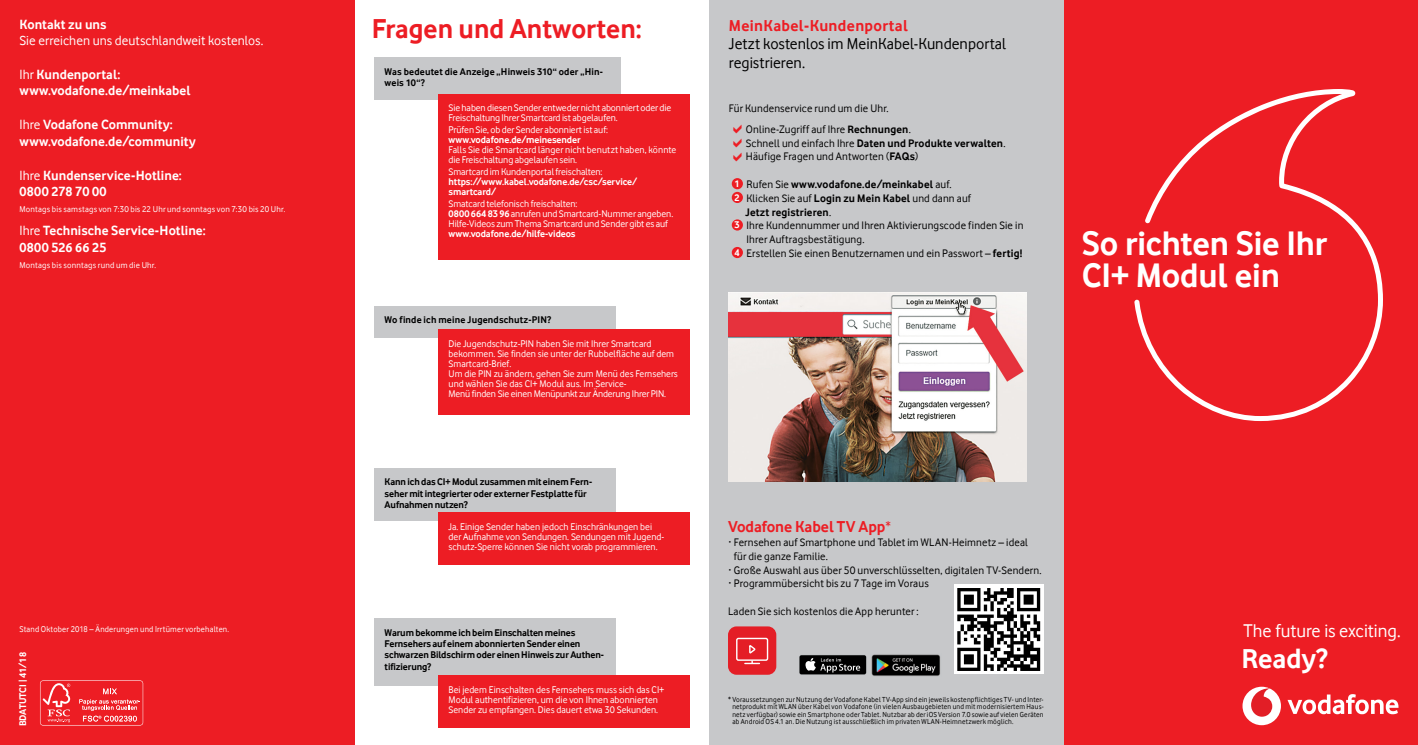
<style>
.page{position:relative;width:1418px;height:745px;background:#fff}
.page>*{position:absolute;margin:0;border:0;box-sizing:border-box;transform-origin:0 0}
.t1{font:700 35px/32.5px "Vodafone Rg";letter-spacing:-.005em;color:#fff}
.t2{font:700 28.75px "Vodafone Rg";letter-spacing:-.005em;color:#fff}
.t3{font:700 28.12px "Vodafone Rg";color:#ed1d24}
.t4{font:19px "Vodafone Rg";color:#fff}
.t5{font:16.25px/18.8px "Vodafone Rg";color:#000}
.t6{font:700 16.25px "Vodafone Rg";letter-spacing:.015em;color:#ed1d24}
.t7{font:700 16.25px "Vodafone Rg";letter-spacing:-.005em;color:#ed1d24}
.t8{font:700 13.75px/16.2px "Vodafone Rg";color:#fff}
.t9{font:13.75px "Vodafone Rg";letter-spacing:.005em;color:#fff}
.t10{font:11.25px/20.9px "Vodafone Rg";letter-spacing:.015em;color:#000}
.t11{font:700 11.25px "Vodafone Rg";letter-spacing:.01em;color:#000}
.t12{font:10px/10px "Vodafone Rg";color:#fff}
.t13{font:700 10px/11.2px "Vodafone Rg";letter-spacing:-.01em;color:#000}
.t14{font:700 10px/10px "Vodafone Rg";letter-spacing:-.01em;color:#fff}
.t15{font:700 10px/11.2px "Vodafone Rg";letter-spacing:.015em;color:#000}
.t16{font:8.75px "Vodafone Rg";letter-spacing:.02em;color:#fff}
.t17{font:7.5px/7.5px "Vodafone Rg";letter-spacing:.025em;color:#000;text-align:justify}
.s1{font-weight:400}
.s2{font-weight:700}
.s3{font-size:10px;color:#fff}
.s4{font-weight:700;font-size:10px;color:#fff}
.s5{font-weight:400;font-size:13.75px}
</style>
<div class="page">
<div style="left:1063px;top:0;width:354px;height:744px;background:#ed1d24"></div>
<div style="left:1242px;top:686px;width:38px;height:38px;background:#fff;border-radius:50%"></div>
<svg style="left:1250px;top:688px;width:22px;height:28px"></svg>
<svg style="left:1287px;top:694px;width:111px;height:19px"></svg>
<div style="left:0;top:0;width:354px;height:744px;background:#ed1d24"></div>
<svg style="left:40px;top:680px;width:103px;height:45px"></svg>
<div style="left:374px;top:58px;width:246px;height:42px;background:#c7c8ca"></div>
<div style="left:438px;top:94px;width:251px;height:165px;background:#ed1d24"></div>
<div style="left:374px;top:306px;width:241px;height:31px;background:#c7c8ca"></div>
<div style="left:438px;top:329px;width:251px;height:85px;background:#ed1d24"></div>
<div style="left:374px;top:467px;width:241px;height:53px;background:#c7c8ca"></div>
<div style="left:438px;top:512px;width:251px;height:53px;background:#ed1d24"></div>
<div style="left:374px;top:618px;width:241px;height:67px;background:#c7c8ca"></div>
<div style="left:438px;top:674px;width:251px;height:53px;background:#ed1d24"></div>
<div style="left:709px;top:0;width:354px;height:744px;background:#c7c8ca"></div>
<img style="left:729px;top:293px;width:297px;height:188px">
<div style="left:799px;top:654px;width:67px;height:20px;background:linear-gradient(to right,#040404,#020202);border-radius:2px"></div>
<svg style="left:805px;top:657px;width:55px;height:15px"></svg>
<img style="left:871px;top:654px;width:69px;height:21px">
<div style="left:728px;top:626px;width:48px;height:48px;background:#e41e26;border-radius:8px"></div>
<svg style="left:749px;top:645px;width:7px;height:8px"></svg>
<div style="left:736px;top:637px;width:32px;height:23px;border:1px solid #fff;border-radius:2px"></div>
<svg style="left:745px;top:660px;width:14px;height:3px"></svg>
<div style="left:731px;top:178px;width:12px;height:11px;background:#ed1d24;border-radius:50%"></div>
<div style="left:731px;top:192px;width:12px;height:11px;background:#ed1d24;border-radius:50%"></div>
<div style="left:731px;top:219px;width:12px;height:11px;background:#ed1d24;border-radius:50%"></div>
<div style="left:731px;top:247px;width:12px;height:11px;background:#ed1d24;border-radius:50%"></div>
<svg style="left:954px;top:584px;width:89px;height:89px"></svg>
<svg style="left:957px;top:587px;width:83px;height:83px;background:#767676"></svg>
<svg style="left:1134px;top:89px;width:248px;height:332px"></svg>
<h3 class="t8" style="left:19px;top:16px;width:89px">Kontakt zu uns</h3>
<h3 class="t9" style="left:19px;top:33px;width:245px">Sie erreichen uns deutschlandweit kostenlos.</h3>
<h3 class="t8" style="left:19px;top:66px;width:173px"><span class="s1">Ihr</span> Kundenportal: www.vodafone.de/meinkabel</h3>
<h3 class="t8" style="left:19px;top:116px;width:178px"><span class="s1">Ihre</span> Vodafone Community: www.vodafone.de/community</h3>
<h3 class="t8" style="left:19px;top:166px;width:164px"><span class="s1">Ihre</span> Kundenservice-Hotline:<br>0800 278 70 00</h3>
<p class="t16" style="left:19px;top:204px;width:267px">Montags bis samstags von 7:30 bis 22 Uhr und sonntags von 7:30 bis 20 Uhr.</p>
<h3 class="t8" style="left:19px;top:222px;width:188px"><span class="s1">Ihre</span> Technische Service-Hotline:<br>0800 526 66 25</h3>
<p class="t16" style="left:19px;top:260px;width:138px">Montags bis sonntags rund um die Uhr.</p>
<p class="t16" style="left:19px;top:624px;width:211px">Stand Oktober 2018 – Änderungen und Irrtümer vorbehalten.</p>
<p class="t14" style="left:18px;top:725px;width:75px;rotate:-90deg">BDATUTCI | 41/18</p>
<h3 class="t3" style="left:372px;top:13px;width:271px">Fragen und Antworten:</h3>
<p class="t15" style="left:384px;top:66px;width:220px">Was bedeutet die Anzeige „Hinweis 310“ oder „Hin&shy;weis 10“?</p>
<p class="t12" style="left:448px;top:103px;width:224px">Sie haben diesen Sender entweder nicht abonniert oder die<br>Freischaltung Ihrer Smartcard ist abgelaufen.</p>
<p class="t12" style="left:448px;top:124px;width:161px">Prüfen Sie, ob der Sender abonniert ist auf:</p>
<p class="t14" style="left:448px;top:134px;width:133px">www.vodafone.de/meinesender</p>
<p class="t12" style="left:448px;top:144px;width:229px">Falls Sie die Smartcard länger nicht benutzt haben, könnte die Freischaltung abgelaufen sein.</p>
<p class="t12" style="left:448px;top:166px;width:155px">Smartcard im Kundenportal freischalten:</p>
<p class="t14" style="left:448px;top:176px;width:190px">https://www.kabel.vodafone.de/csc/service/ smartcard/</p>
<p class="t12" style="left:448px;top:198px;width:226px">Smatcard telefonisch freischalten:<br><span class="s2">0800 664 83 96</span> anrufen und Smartcard-Nummer angeben.<br>Hilfe-Videos zum Thema Smartcard und Sender gibt es auf</p>
<p class="t14" style="left:448px;top:228px;width:128px">www.vodafone.de/hilfe-videos</p>
<p class="t15" style="left:384px;top:314px;width:168px">Wo finde ich meine Jugendschutz-PIN?</p>
<p class="t12" style="left:448px;top:338px;width:231px">Die Jugendschutz-PIN haben Sie mit Ihrer Smartcard bekommen. Sie finden sie unter der Rubbelfläche auf dem Smartcard-Brief.<br>Um die PIN zu ändern, gehen Sie zum Menü des Fernsehers und wählen Sie das CI+ Modul aus. Im Service-<br>Menü finden Sie einen Menüpunkt zur Änderung Ihrer PIN.</p>
<p class="t13" style="left:384px;top:476px;width:209px">Kann ich das CI+ Modul zusammen mit einem Fern&shy;seher mit integrierter oder externer Festplatte für<br>Aufnahmen nutzen?</p>
<p class="t12" style="left:448px;top:521px;width:217px">Ja. Einige Sender haben jedoch Einschränkungen bei der Aufnahme von Sendungen. Sendungen mit Jugend&shy;schutz-Sperre können Sie nicht vorab programmieren.</p>
<p class="t13" style="left:384px;top:626px;width:221px">Warum bekomme ich beim Einschalten meines Fernsehers auf einem abonnierten Sender einen schwarzen Bildschirm oder einen Hinweis zur Authen&shy;tifizierung?</p>
<p class="t12" style="left:448px;top:683px;width:217px">Bei jedem Einschalten des Fernsehers muss sich das CI+<br>Modul authentifizieren, um die von Ihnen abonnierten<br>Sender zu empfangen. Dies dauert etwa 30 Sekunden.</p>
<h3 class="t6" style="left:729px;top:16px;width:181px">MeinKabel-Kundenportal</h3>
<h3 class="t5" style="left:729px;top:35px;width:279px">Jetzt kostenlos im MeinKabel-Kundenportal registrieren.</h3>
<p class="t10" style="left:745px;top:98px;width:167px;text-indent:-17px">Für Kundenservice rund um die Uhr.<br>Online-Zugriff auf Ihre <span class="s2">Rechnungen</span>.</p>
<p class="t10" style="left:745px;top:136px;width:261px;line-height:13.8px">Schnell und einfach Ihre <span class="s2">Daten und Produkte verwalten</span>.<br>Häufige Fragen und Antworten (<span class="s2">FAQs</span>)</p>
<p class="t11" style="left:734px;top:178px;width:218px"><span class="s3">1</span> <span class="s1">Rufen Sie</span> www.vodafone.de/meinkabel <span class="s1">auf.</span></p>
<p class="t10" style="left:734px;top:187px;width:238px"><span class="s4">2</span> Klicken Sie auf <span class="s2">Login zu Mein Kabel</span> und dann auf</p>
<p class="t11" style="left:745px;top:205px;width:88px">Jetzt registrieren<span class="s1">.</span></p>
<p class="t10" style="left:734px;top:215px;width:290px"><span class="s4">3</span> Ihre Kundennummer und Ihren Aktivierungscode finden Sie in</p>
<p class="t10" style="left:746px;top:229px;width:120px">Ihrer Auftragsbestätigung.</p>
<p class="t10" style="left:734px;top:242px;width:289px"><span class="s4">4</span> Erstellen Sie einen Benutzernamen und ein Passwort – <span class="s2">fertig!</span></p>
<h1 class="t1" style="left:1081px;top:226px;width:247px">So richten Sie Ihr<br>CI+ Modul ein</h1>
<h3 class="t7" style="left:728px;top:517px;width:165px">Vodafone Kabel TV App<span class="s5">*</span></h3>
<p class="t10" style="left:728px;top:531px;width:301px"><span class="s2">∙</span> Fernsehen auf Smartphone und Tablet im WLAN-Heimnetz – ideal</p>
<p class="t10" style="left:733px;top:545px;width:96px">für die ganze Familie.</p>
<p class="t10" style="left:728px;top:559px;width:315px"><span class="s2">∙</span> Große Auswahl aus über 50 unverschlüsselten, digitalen TV-Sendern.</p>
<p class="t10" style="left:728px;top:572px;width:202px"><span class="s2">∙</span> Programmübersicht bis zu 7 Tage im Voraus</p>
<p class="t10" style="left:728px;top:600px;width:192px">Laden Sie sich kostenlos die App herunter :</p>
<p class="t17" style="left:732px;top:695px;width:313px;text-indent:-4px">* Voraussetzungen zur Nutzung der Vodafone Kabel TV-App sind ein jeweils kostenpflichtiges TV- und Inter&shy;netprodukt mit WLAN über Kabel von Vodafone (in vielen Ausbaugebieten und mit modernisiertem Haus&shy;netz verfügbar) sowie ein Smartphone oder Tablet. Nutzbar ab der iOS Version 7.0 sowie auf vielen Geräten ab Android OS 4.1 an. Die Nutzung ist ausschließlich im privaten WLAN-Heimnetzwerk möglich.</p>
<h3 class="t4" style="left:1243px;top:619px;width:159px">The future is exciting.</h3>
<h2 class="t2" style="left:1241px;top:641px;width:88px">Ready?</h2>
</div>
